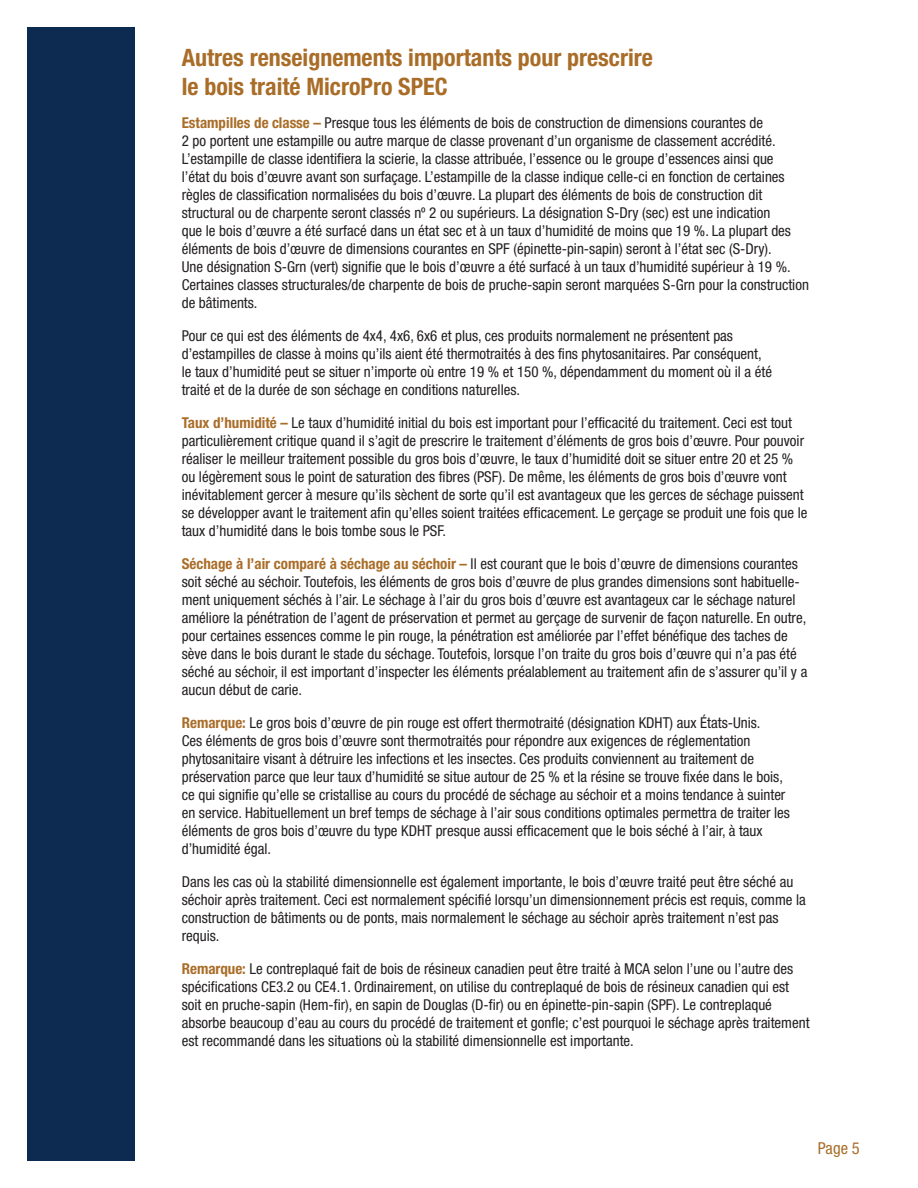
<style>
.page{position:relative;width:918px;height:1188px;background:#fff}
.page>*{position:absolute;margin:0;border:0;box-sizing:border-box;transform-origin:0 0}
.t1{font:700 condensed 24px/28.8px "Helvetica Neue";color:#a96d28}
.t2{font:condensed 16.5px "Helvetica Neue";color:#a96d28}
.t3{font:condensed 15px/18px "Helvetica Neue";color:#231f20}
.s1{font-weight:700;color:#a96d28}
</style>
<div class="page">
<div style="left:27px;top:27px;width:108px;height:1134px;background:#0d2b51"></div>
<h1 class="t1" style="left:182px;top:46px;width:473px">Autres renseignements importants pour prescrire le bois traité MicroPro SPEC</h1>
<p class="t3" style="left:182px;top:115px;width:629px"><span class="s1">Estampilles de classe –</span> Presque tous les éléments de bois de construction de dimensions courantes de<br>2 po portent une estampille ou autre marque de classe provenant d’un organisme de classement accrédité.<br>L’estampille de classe identifiera la scierie, la classe attribuée, l’essence ou le groupe d’essences ainsi que<br>l’état du bois d’œuvre avant son surfaçage. L’estampille de la classe indique celle-ci en fonction de certaines règles de classification normalisées du bois d’œuvre. La plupart des éléments de bois de construction dit structural ou de charpente seront classés nº 2 ou supérieurs. La désignation S-Dry (sec) est une indication<br>que le bois d’œuvre a été surfacé dans un état sec et à un taux d’humidité de moins que 19 %. La plupart des éléments de bois d’œuvre de dimensions courantes en SPF (épinette-pin-sapin) seront à l’état sec (S-Dry).<br>Une désignation S-Grn (vert) signifie que le bois d’œuvre a été surfacé à un taux d’humidité supérieur à 19 %.<br>Certaines classes structurales/de charpente de bois de pruche-sapin seront marquées S-Grn pour la construction de bâtiments.</p>
<p class="t3" style="left:182px;top:328px;width:592px">Pour ce qui est des éléments de 4x4, 4x6, 6x6 et plus, ces produits normalement ne présentent pas d’estampilles de classe à moins qu’ils aient été thermotraités à des fins phytosanitaires. Par conséquent, le taux d’humidité peut se situer n’importe où entre 19 % et 150 %, dépendamment du moment où il a été traité et de la durée de son séchage en conditions naturelles.</p>
<p class="t3" style="left:182px;top:415px;width:627px"><span class="s1">Taux d’humidité –</span> Le taux d’humidité initial du bois est important pour l’efficacité du traitement. Ceci est tout particulièrement critique quand il s’agit de prescrire le traitement d’éléments de gros bois d’œuvre. Pour pouvoir réaliser le meilleur traitement possible du gros bois d’œuvre, le taux d’humidité doit se situer entre 20 et 25 % ou légèrement sous le point de saturation des fibres (PSF). De même, les éléments de gros bois d’œuvre vont inévitablement gercer à mesure qu’ils sèchent de sorte qu’il est avantageux que les gerces de séchage puissent se développer avant le traitement afin qu’elles soient traitées efficacement. Le gerçage se produit une fois que le taux d’humidité dans le bois tombe sous le PSF.</p>
<p class="t3" style="left:182px;top:556px;width:627px"><span class="s1">Séchage à l’air comparé à séchage au séchoir –</span> Il est courant que le bois d’œuvre de dimensions courantes soit séché au séchoir. Toutefois, les éléments de gros bois d’œuvre de plus grandes dimensions sont habituelle&shy;ment uniquement séchés à l’air. Le séchage à l’air du gros bois d’œuvre est avantageux car le séchage naturel améliore la pénétration de l’agent de préservation et permet au gerçage de survenir de façon naturelle. En outre, pour certaines essences comme le pin rouge, la pénétration est améliorée par l’effet bénéfique des taches de sève dans le bois durant le stade du séchage. Toutefois, lorsque l’on traite du gros bois d’œuvre qui n’a pas été séché au séchoir, il est important d’inspecter les éléments préalablement au traitement afin de s’assurer qu’il y a aucun début de carie.</p>
<p class="t3" style="left:182px;top:715px;width:610px"><span class="s1">Remarque:</span> Le gros bois d’œuvre de pin rouge est offert thermotraité (désignation KDHT) aux États-Unis.<br>Ces éléments de gros bois d’œuvre sont thermotraités pour répondre aux exigences de réglementation phytosanitaire visant à détruire les infections et les insectes. Ces produits conviennent au traitement de préservation parce que leur taux d’humidité se situe autour de 25 % et la résine se trouve fixée dans le bois, ce qui signifie qu’elle se cristallise au cours du procédé de séchage au séchoir et a moins tendance à suinter en service. Habituellement un bref temps de séchage à l’air sous conditions optimales permettra de traiter les éléments de gros bois d’œuvre du type KDHT presque aussi efficacement que le bois séché à l’air, à taux d’humidité égal.</p>
<p class="t3" style="left:182px;top:874px;width:626px">Dans les cas où la stabilité dimensionnelle est également importante, le bois d’œuvre traité peut être séché au séchoir après traitement. Ceci est normalement spécifié lorsqu’un dimensionnement précis est requis, comme la construction de bâtiments ou de ponts, mais normalement le séchage au séchoir après traitement n’est pas requis.</p>
<p class="t3" style="left:182px;top:961px;width:629px"><span class="s1">Remarque:</span> Le contreplaqué fait de bois de résineux canadien peut être traité à MCA selon l’une ou l’autre des spécifications CE3.2 ou CE4.1. Ordinairement, on utilise du contreplaqué de bois de résineux canadien qui est soit en pruche-sapin (Hem-fir), en sapin de Douglas (D-fir) ou en épinette-pin-sapin (SPF). Le contreplaqué absorbe beaucoup d’eau au cours du procédé de traitement et gonfle; c’est pourquoi le séchage après traitement est recommandé dans les situations où la stabilité dimensionnelle est importante.</p>
<p class="t2" style="left:818px;top:1142px;width:43px">Page 5</p>
</div>
